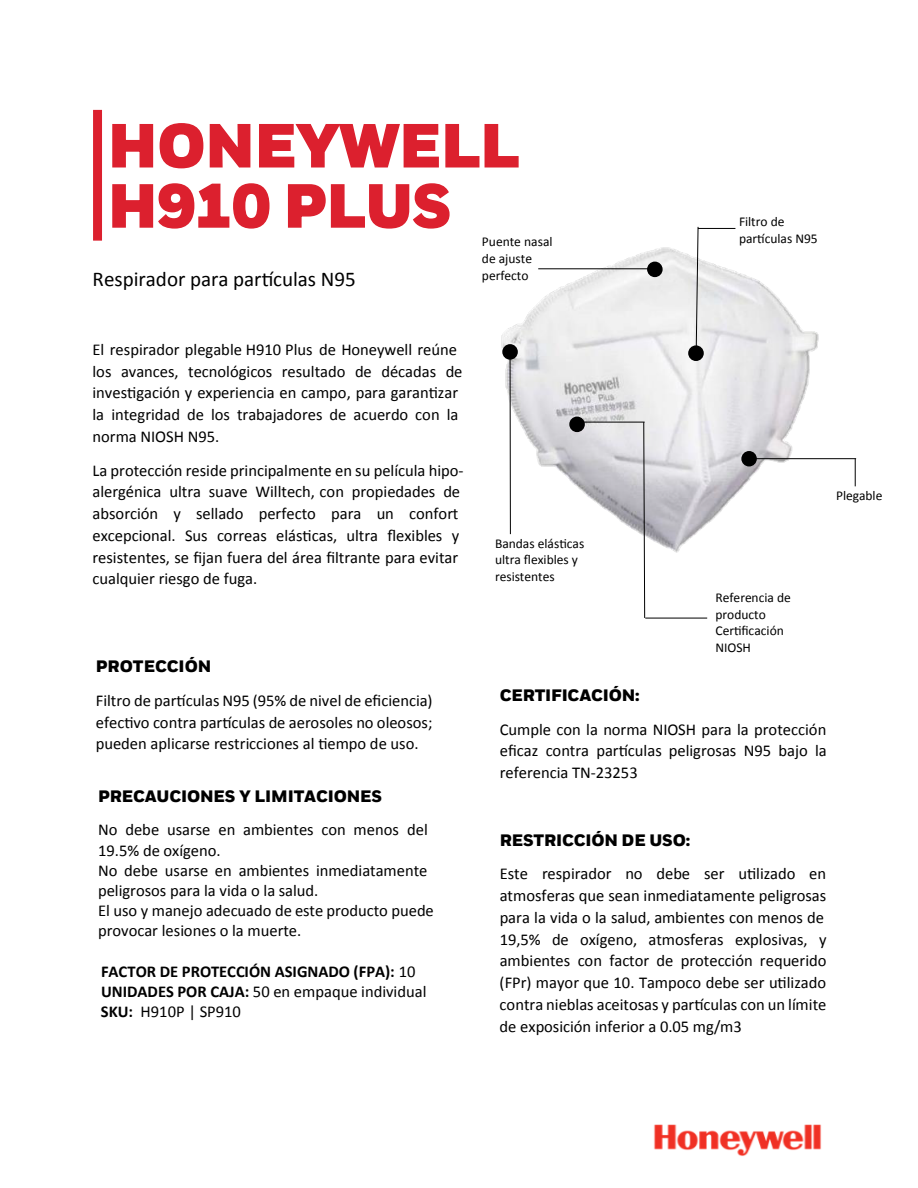
<style>
.page{position:relative;width:918px;height:1188px;background:#fff}
.page>*{position:absolute;margin:0;border:0;box-sizing:border-box;transform-origin:0 0}
.t1{font:900 60px/60.2px "Honeywell Sans";color:#dc202e}
.t2{font:21px "Calibri";color:#000}
.t3{font:16.5px/21.8px "Calibri";color:#000}
.t4{font:700 16.5px/20.1px "Calibri";color:#000}
.t5{font:900 16.5px "Honeywell Sans";letter-spacing:-.01em;color:#000}
.t6{font:13.5px/16.5px "Calibri";color:#000}
.s1{font-weight:400}
</style>
<div class="page">
<img style="left:501px;top:247px;width:320px;height:306px">
<svg style="left:695px;top:226px;width:4px;height:119px"></svg>
<div style="left:648px;top:262px;width:14px;height:14px;background:#000;border-radius:50%"></div>
<div style="left:647px;top:262px;width:16px;height:15px;border:2px solid #000;border-radius:50%"></div>
<hr style="left:538px;top:268px;width:117px;height:1px;background:#000">
<div style="left:689px;top:346px;width:14px;height:14px;background:#000;border-radius:50%"></div>
<div style="left:688px;top:345px;width:16px;height:16px;border:2px solid #000;border-radius:50%"></div>
<div style="left:503px;top:345px;width:14px;height:14px;background:#000;border-radius:50%"></div>
<div style="left:502px;top:344px;width:16px;height:16px;border:2px solid #000;border-radius:50%"></div>
<hr style="left:510px;top:359px;width:1px;height:175px;background:#000">
<div style="left:570px;top:417px;width:14px;height:14px;background:#000;border-radius:50%"></div>
<div style="left:569px;top:417px;width:16px;height:15px;border:2px solid #000;border-radius:50%"></div>
<svg style="left:643px;top:421px;width:2px;height:197px"></svg>
<img style="left:501px;top:247px;width:69px;height:36px">
<div style="left:728px;top:208px;width:126px;height:44px;background:#fff"></div>
<img style="left:501px;top:535px;width:106px;height:18px">
<hr style="left:645px;top:618px;width:62px;height:1px;background:#000">
<hr style="left:698px;top:228px;width:37px;height:1px;background:#000">
<div style="left:742px;top:452px;width:14px;height:14px;background:#000;border-radius:50%"></div>
<div style="left:741px;top:451px;width:16px;height:15px;border:2px solid #000;border-radius:50%"></div>
<hr style="left:747px;top:458px;width:109px;height:1px;background:#000">
<svg style="left:855px;top:459px;width:1px;height:27px"></svg>
<hr style="left:580px;top:422px;width:65px;height:1px;background:#000">
<img style="left:654px;top:1124px;width:168px;height:32px">
<svg style="left:112px;top:123px;width:139px;height:46px"></svg>
<svg style="left:259px;top:123px;width:260px;height:45px"></svg>
<svg style="left:112px;top:183px;width:158px;height:46px"></svg>
<svg style="left:287px;top:183px;width:163px;height:46px"></svg>
<div style="left:93px;top:110px;width:9px;height:131px;background:#dc202e;border:2px solid #dc202e"></div>
<h1 class="t1" style="left:108px;top:118px;width:413px">HONEYWELL<br>H910 PLUS</h1>
<p class="t2" style="left:93px;top:264px;width:265px">Respirador para partículas N95</p>
<p class="t6" style="left:482px;top:233px;width:72px">Puente nasal de ajuste perfecto</p>
<p class="t6" style="left:739px;top:213px;width:80px">Filtro de partículas N95</p>
<p class="t3" style="left:92px;top:338px;width:372px">El respirador plegable H910 Plus de Honeywell reúne los avances, tecnológicos resultado de décadas de investigación y experiencia en campo, para garantizar la integridad de los trabajadores de acuerdo con la norma NIOSH N95.</p>
<p class="t3" style="left:92px;top:459px;width:373px">La protección reside principalmente en su película hipo&shy;alergénica ultra suave Willtech, con propiedades de absorción y sellado perfecto para un confort excepcional. Sus correas elásticas, ultra flexibles y resistentes, se fijan fuera del área filtrante para evitar cualquier riesgo de fuga.</p>
<p class="t5" style="left:96px;top:656px;width:117px">PROTECCIÓN</p>
<p class="t3" style="left:96px;top:689px;width:338px;text-align:justify">Filtro de partículas N95 (95% de nivel de eficiencia) efectivo contra partículas de aerosoles no oleosos; pueden aplicarse restricciones al tiempo de uso.</p>
<p class="t5" style="left:98px;top:786px;width:286px">PRECAUCIONES Y LIMITACIONES</p>
<p class="t3" style="left:98px;top:820px;width:337px;line-height:20.1px">No debe usarse en ambientes con menos del 19.5% de oxígeno.<br>No debe usarse en ambientes inmediatamente peligrosos para la vida o la salud.<br>El uso y manejo adecuado de este producto puede provocar lesiones o la muerte.</p>
<p class="t4" style="left:101px;top:961px;width:327px">FACTOR DE PROTECCIÓN ASIGNADO (FPA): <span class="s1">10<br></span>UNIDADES POR CAJA: <span class="s1">50 en empaque individual<br></span>SKU: <span class="s1">H910P | SP910</span></p>
<p class="t6" style="left:836px;top:487px;width:48px">Plegable</p>
<p class="t6" style="left:495px;top:535px;width:91px">Bandas elásticas ultra flexibles y resistentes</p>
<p class="t6" style="left:715px;top:589px;width:77px">Referencia de producto<br>Certificación<br>NIOSH</p>
<p class="t5" style="left:500px;top:685px;width:141px">CERTIFICACIÓN:</p>
<p class="t3" style="left:500px;top:718px;width:328px;text-align:justify">Cumple con la norma NIOSH para la protección eficaz contra partículas peligrosas N95 bajo la referencia TN-23253</p>
<p class="t5" style="left:500px;top:830px;width:192px">RESTRICCIÓN DE USO:</p>
<p class="t3" style="left:500px;top:862px;width:328px">Este respirador no debe ser utilizado en atmosferas que sean inmediatamente peligrosas para la vida o la salud, ambientes con menos de 19,5% de oxígeno, atmosferas explosivas, y ambientes con factor de protección requerido (FPr) mayor que 10. Tampoco debe ser utilizado contra nieblas aceitosas y partículas con un límite de exposición inferior a 0.05 mg/m3</p>
</div>
